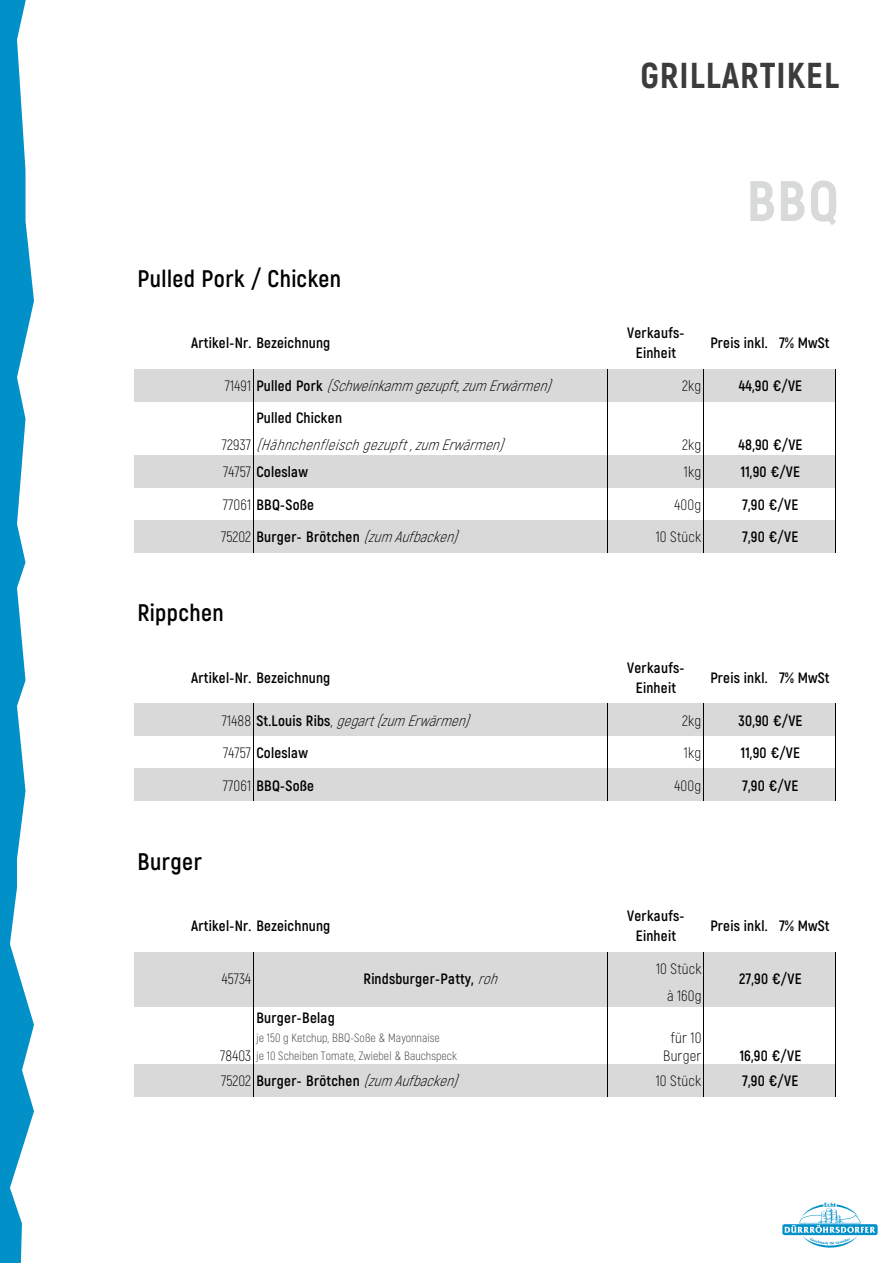
<style>
.page{position:relative;width:893px;height:1263px;background:#fff}
.page>*{position:absolute;margin:0;border:0;box-sizing:border-box;transform-origin:0 0}
.t1{font:800 57px "Akrobat";color:#d8dad9}
.t2{font:800 36px "Akrobat";letter-spacing:.03em;color:#3c3c3b}
.t3{font:700 24px "Akrobat";letter-spacing:.02em;color:#000}
.t4{font:700 15px/19.5px "Akrobat";letter-spacing:.015em;color:#000;text-align:center}
.t5{font:italic 300 15px/27px "Akrobat";color:#000}
.t6{font:300 15px/27px "Akrobat";letter-spacing:.01em;color:#000;text-align:right}
.t7{font:300 12px "Akrobat";letter-spacing:.005em;color:#3d3c3b}
.s1{font-style:normal}
.s2{font-weight:700;font-style:normal}
.s3{font-weight:300}
.s4{font-weight:300;font-style:italic}
.s5{font-size:15px;color:#000}
</style>
<div class="page">
<svg style="left:782px;top:1202px;width:96px;height:45px"></svg>
<svg style="left:0;top:0;width:34px;height:1263px"></svg>
<div style="left:135px;top:369px;width:701px;height:32px;background:#d9d9d9"></div>
<div style="left:135px;top:455px;width:701px;height:33px;background:#d9d9d9"></div>
<div style="left:135px;top:520px;width:701px;height:33px;background:#d9d9d9"></div>
<div style="left:135px;top:704px;width:701px;height:32px;background:#d9d9d9"></div>
<div style="left:135px;top:768px;width:701px;height:33px;background:#d9d9d9"></div>
<div style="left:135px;top:952px;width:701px;height:54px;background:#d9d9d9"></div>
<div style="left:135px;top:1064px;width:701px;height:33px;background:#d9d9d9"></div>
<hr style="left:254px;top:369px;width:1px;height:184px;background:#000">
<hr style="left:608px;top:369px;width:1px;height:184px;background:#000">
<hr style="left:704px;top:369px;width:1px;height:184px;background:#000">
<hr style="left:836px;top:369px;width:1px;height:184px;background:#000">
<hr style="left:254px;top:704px;width:1px;height:97px;background:#000">
<hr style="left:608px;top:704px;width:1px;height:97px;background:#000">
<hr style="left:704px;top:704px;width:1px;height:97px;background:#000">
<hr style="left:836px;top:704px;width:1px;height:97px;background:#000">
<hr style="left:254px;top:952px;width:1px;height:145px;background:#000">
<hr style="left:608px;top:952px;width:1px;height:145px;background:#000">
<hr style="left:704px;top:952px;width:1px;height:145px;background:#000">
<hr style="left:836px;top:952px;width:1px;height:145px;background:#000">
<h2 class="t2" style="left:641px;top:52px;width:200px">GRILLARTIKEL</h2>
<h3 class="t3" style="left:138px;top:263px;width:205px">Pulled Pork / Chicken</h3>
<h1 class="t1" style="left:747px;top:165px;width:94px">BBQ</h1>
<p class="t4" style="left:191px;top:333px;width:141px">Artikel-Nr. Bezeichnung</p>
<p class="t4" style="left:627px;top:323px;width:59px">Verkaufs-<br>Einheit</p>
<p class="t4" style="left:710px;top:333px;width:121px">Preis inkl. 7% MwSt</p>
<p class="t5" style="left:225px;top:372px;width:333px"><span class="s1">7 1 4 9 1</span> <span class="s2">P u l l e d P o r k</span> (Schweinkamm gezupft,zum Erwärmen)</p>
<p class="t6" style="left:682px;top:372px;width:21px">2kg</p>
<p class="t4" style="left:739px;top:376px;width:65px">44,90 €/VE</p>
<p class="t5" style="left:222px;top:405px;width:288px;text-indent:34px"><span class="s2">Pulled Chicken<br></span><span class="s1">7 2 9 3 7</span> (Hähnchenfleischgezupft ,zum Erwärmen)</p>
<p class="t6" style="left:682px;top:432px;width:21px">2kg</p>
<p class="t4" style="left:739px;top:435px;width:65px">48,90 €/VE</p>
<p class="t4" style="left:223px;top:462px;width:86px"><span class="s3">74757</span> Coleslaw</p>
<p class="t6" style="left:684px;top:459px;width:19px">1kg</p>
<p class="t4" style="left:741px;top:462px;width:61px">11,90 €/VE</p>
<p class="t4" style="left:223px;top:495px;width:93px"><span class="s3">77061</span> BBQ-Soße</p>
<p class="t6" style="left:675px;top:491px;width:28px">400g</p>
<p class="t4" style="left:742px;top:495px;width:57px">7,90 €/VE</p>
<p class="t4" style="left:221px;top:527px;width:243px"><span class="s3">75202</span> Burger- Brötchen <span class="s4">(zum Aufbacken)</span></p>
<p class="t6" style="left:656px;top:523px;width:47px">10 Stück</p>
<p class="t4" style="left:742px;top:527px;width:57px">7,90 €/VE</p>
<h3 class="t3" style="left:138px;top:598px;width:88px">Rippchen</h3>
<p class="t4" style="left:191px;top:667px;width:141px">Artikel-Nr. Bezeichnung</p>
<p class="t4" style="left:627px;top:658px;width:59px">Verkaufs-<br>Einheit</p>
<p class="t4" style="left:710px;top:667px;width:121px">Preis inkl. 7% MwSt</p>
<p class="t5" style="left:222px;top:707px;width:254px"><span class="s1">71488</span> <span class="s2">St.Louis Ribs</span><span class="s1">,</span> gegart(zum Erwärmen)</p>
<p class="t6" style="left:682px;top:707px;width:21px">2kg</p>
<p class="t4" style="left:739px;top:711px;width:65px">30,90 €/VE</p>
<p class="t4" style="left:223px;top:743px;width:86px"><span class="s3">74757</span> Coleslaw</p>
<p class="t6" style="left:684px;top:739px;width:19px">1kg</p>
<p class="t4" style="left:741px;top:743px;width:61px">11,90 €/VE</p>
<p class="t4" style="left:223px;top:775px;width:93px"><span class="s3">77061</span> BBQ-Soße</p>
<p class="t6" style="left:675px;top:772px;width:28px">400g</p>
<p class="t4" style="left:742px;top:775px;width:57px">7,90 €/VE</p>
<h3 class="t3" style="left:138px;top:846px;width:66px">Burger</h3>
<p class="t4" style="left:191px;top:916px;width:141px">Artikel-Nr. Bezeichnung</p>
<p class="t4" style="left:627px;top:906px;width:59px">Verkaufs-<br>Einheit</p>
<p class="t4" style="left:710px;top:916px;width:121px">Preis inkl. 7% MwSt</p>
<p class="t6" style="left:656px;top:955px;width:47px">10 Stück à 160g</p>
<p class="t4" style="left:256px;top:1008px;width:80px">Burger-Belag</p>
<p class="t7" style="left:256px;top:1030px;width:185px">je 150 g Ketchup, BBQ-Soße &amp; Mayonnaise</p>
<p class="t6" style="left:671px;top:1024px;width:32px">für 10</p>
<p class="t7" style="left:220px;top:1049px;width:238px"><span class="s5">78403</span> je 10 Scheiben Tomate, Zwiebel &amp; Bauchspeck</p>
<p class="t6" style="left:663px;top:1042px;width:40px">Burger</p>
<p class="t4" style="left:740px;top:1046px;width:63px">16,90 €/VE</p>
<p class="t4" style="left:221px;top:1071px;width:243px"><span class="s3">75202</span> Burger- Brötchen <span class="s4">(zum Aufbacken)</span></p>
<p class="t6" style="left:656px;top:1068px;width:47px">10 Stück</p>
<p class="t4" style="left:742px;top:1071px;width:57px">7,90 €/VE</p>
<p class="t6" style="left:222px;top:966px;width:31px">45734</p>
<p class="t4" style="left:364px;top:969px;width:140px">Rindsburger-Patty, <span class="s4">roh</span></p>
<p class="t4" style="left:739px;top:969px;width:64px">27,90 €/VE</p>
</div>
